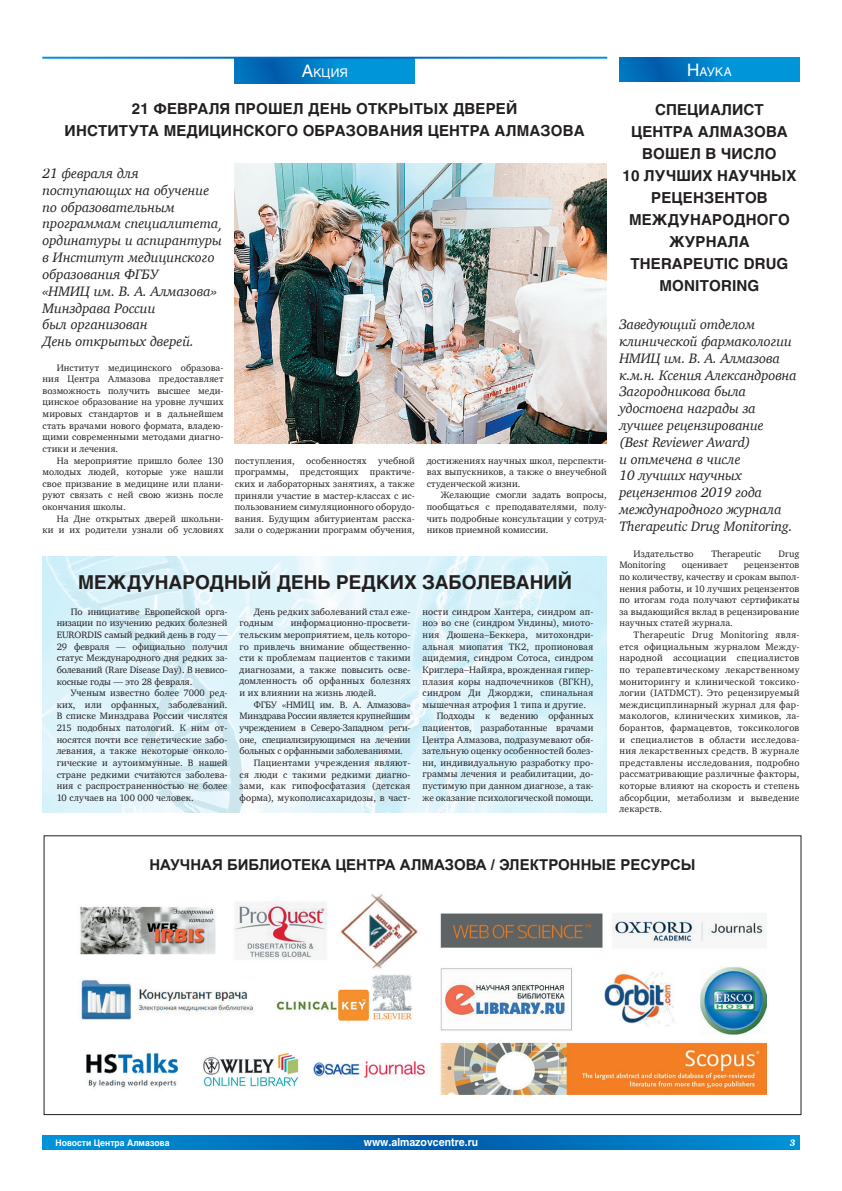
<style>
.page{position:relative;width:842px;height:1191px;background:#fff}
.page>*{position:absolute;margin:0;border:0;box-sizing:border-box;transform-origin:0 0}
.t1{font:700 19px "Helios";color:#231f20}
.t2{font:700 15px/22px "Helios";letter-spacing:.01em;color:#231f20;text-align:center}
.t3{font:700 15px "Arial";color:#231f20}
.t4{font:italic 14px/16.8px "Charter";letter-spacing:-.01em;color:#231f20}
.t5{font:11.9px "Helios";letter-spacing:.01em;color:#fff}
.t6{font:700 11px "Helios";color:#fff;scale:.95 1}
.t7{font:9.5px/11.6px "Charter";letter-spacing:.01em;color:#231f20;text-align:justify}
.t8{font:9.5px "Charter";letter-spacing:-.02em;color:#231f20}
.t9{font:italic 900 9.5px "Charter";color:#fff;scale:.95 1}
.t10{font:700 9px "Helios";color:#fff;scale:.95 1}
.s1{font-size:17px}
</style>
<div class="page">
<svg style="left:43px;top:1135px;width:756px;height:14px;background:#0076c0"></svg>
<img style="left:43px;top:556px;width:564px;height:256px">
<svg style="left:235px;top:59px;width:180px;height:24px;background:#007fc8"></svg>
<img style="left:235px;top:164px;width:372px;height:280px">
<svg style="left:619px;top:57px;width:180px;height:25px;background:#007fc8"></svg>
<img style="left:80px;top:894px;width:687px;height:200px">
<p class="t5" style="left:302px;top:66px;width:48px"><span class="s1">А</span>кция</p>
<h2 class="t2" style="left:65px;top:97px;width:521px">21 ФЕВРАЛЯ ПРОШЕЛ ДЕНЬ ОТКРЫТЫХ ДВЕРЕЙ<br>ИНСТИТУТА МЕДИЦИНСКОГО ОБРАЗОВАНИЯ ЦЕНТРА АЛМАЗОВА</h2>
<p class="t4" style="left:43px;top:165px;width:181px">21 февраля для поступающих на обучение по образовательным программам специалитета, ординатуры и аспирантуры в Институт медицинского образования ФГБУ<br>«НМИЦ им. В. А. Алмазова»<br>Минздрава России<br>был организован<br>День открытых дверей.</p>
<p class="t7" style="left:43px;top:361px;width:182px;text-indent:14px">Институт медицинского образова&shy;ния Центра Алмазова предоставляет возможность получить высшее меди&shy;цинское образование на уровне лучших мировых стандартов и в дальнейшем стать врачами нового формата, владею&shy;щими современными методами диагно&shy;стики и лечения.</p>
<p class="t7" style="left:43px;top:454px;width:182px;text-indent:14px">На мероприятие пришло более 130 молодых людей, которые уже нашли свое призвание в медицине или плани&shy;руют связать с ней свою жизнь после окончания школы.</p>
<p class="t7" style="left:43px;top:512px;width:182px;text-align:right">На Дне открытых дверей школьни-<br>ки и их родители узнали об условиях</p>
<p class="t7" style="left:235px;top:454px;width:181px">поступления, особенностях учебной программы, предстоящих практиче&shy;ских и лабораторных занятиях, а также приняли участие в мастер-классах с ис&shy;пользованием симуляционного оборудо&shy;вания. Будущим абитуриентам расска&shy;зали о содержании программ обучения,</p>
<p class="t7" style="left:427px;top:454px;width:181px">достижениях научных школ, перспекти&shy;вах выпускников, а также о внеучебной студенческой жизни.</p>
<p class="t7" style="left:427px;top:489px;width:181px;text-indent:14px">Желающие смогли задать вопросы, пообщаться с преподавателями, полу&shy;чить подробные консультации у сотруд&shy;ников приемной комиссии.</p>
<h1 class="t1" style="left:78px;top:571px;width:496px">МЕЖДУНАРОДНЫЙ ДЕНЬ РЕДКИХ ЗАБОЛЕВАНИЙ</h1>
<p class="t7" style="left:57px;top:605px;width:172px;text-indent:14px">По инициативе Европейской орга&shy;низации по изучению редких болезней EURORDIS самый редкий день в году — 29 февраля — официально получил статус Международного дня редких за&shy;болеваний (Rare Disease Day). В невисо&shy;косные годы — это 28 февраля.</p>
<p class="t7" style="left:57px;top:687px;width:172px;text-indent:14px">Ученым известно более 7000 ред&shy;ких, или орфанных, заболеваний.<br>В списке Минздрава России числятся 215 подобных патологий. К ним от&shy;носятся почти все генетические забо&shy;левания, а также некоторые онколо&shy;гические и аутоиммунные. В нашей стране редкими считаются заболева&shy;ния с распространенностью не более 10 случаев на 100 000 человек.</p>
<p class="t7" style="left:240px;top:605px;width:172px;text-indent:14px">День редких заболеваний стал еже&shy;годным</p>
<p class="t7" style="left:422px;top:605px;width:172px">ности синдром Хантера, синдром ап-</p>
<p class="t7" style="left:422px;top:617px;width:172px">ноэ во сне (синдром Ундины), миото-</p>
<p class="t7" style="left:422px;top:629px;width:172px">ния Дюшена–Беккера, митохондри-</p>
<p class="t7" style="left:422px;top:640px;width:172px">альная миопатия ТК2, пропионовая</p>
<p class="t7" style="left:422px;top:652px;width:172px">ацидемия, синдром Сотоса, синдром</p>
<p class="t7" style="left:422px;top:663px;width:172px">Криглера–Найяра, врожденная гипер-</p>
<p class="t7" style="left:422px;top:675px;width:172px">плазия коры надпочечников (ВГКН),</p>
<p class="t7" style="left:422px;top:687px;width:172px">синдром Ди Джорджи, спинальная</p>
<p class="t7" style="left:422px;top:698px;width:165px">мышечная атрофия 1 типа и другие.</p>
<p class="t7" style="left:437px;top:710px;width:158px">Подходы к ведению орфанных</p>
<p class="t7" style="left:422px;top:722px;width:172px">пациентов, разработанные врачами</p>
<p class="t7" style="left:422px;top:733px;width:172px">Центра Алмазова, подразумевают обя-</p>
<p class="t7" style="left:422px;top:745px;width:172px">зательную оценку особенностей болез-</p>
<p class="t7" style="left:422px;top:756px;width:172px">ни, индивидуальную разработку про-</p>
<p class="t7" style="left:422px;top:768px;width:172px">граммы лечения и реабилитации, до-</p>
<p class="t7" style="left:422px;top:780px;width:172px">пустимую при данном диагнозе, а так-</p>
<p class="t7" style="left:422px;top:791px;width:172px">же оказание психологической помощи.</p>
<p class="t7" style="left:240px;top:617px;width:172px;text-indent:51px">информационно-просвети&shy;тельским мероприятием, цель которо&shy;го привлечь внимание общественно&shy;сти к проблемам пациентов с такими диагнозами, а также повысить осве&shy;домленность об орфанных болезнях и их влиянии на жизнь людей.</p>
<p class="t8" style="left:254px;top:696px;width:158px">ФГБУ «НМИЦ им. В. А. Алмазова»</p>
<p class="t8" style="left:240px;top:708px;width:172px">Минздрава России является крупнейшим</p>
<p class="t8" style="left:240px;top:719px;width:172px">учреждением в Северо-Западном реги-</p>
<p class="t8" style="left:240px;top:731px;width:172px">оне, специализирующимся на лечении</p>
<p class="t8" style="left:240px;top:743px;width:165px">больных с орфанными заболеваниями.</p>
<p class="t7" style="left:254px;top:756px;width:158px">Пациентами учреждения являют-</p>
<p class="t7" style="left:240px;top:768px;width:172px">ся люди с такими редкими диагно-</p>
<p class="t7" style="left:240px;top:780px;width:172px">зами, как гипофосфатазия (детская</p>
<p class="t7" style="left:240px;top:791px;width:172px">форма), мукополисахаридозы, в част-</p>
<p class="t5" style="left:687px;top:64px;width:46px"><span class="s1">Н</span>аука</p>
<h2 class="t2" style="left:622px;top:98px;width:176px">СПЕЦИАЛИСТ<br>ЦЕНТРА АЛМАЗОВА<br>ВОШЕЛ В ЧИСЛО<br>10 ЛУЧШИХ НАУЧНЫХ<br>РЕЦЕНЗЕНТОВ<br>МЕЖДУНАРОДНОГО<br>ЖУРНАЛА<br>THERAPEUTIC DRUG<br>MONITORING</h2>
<p class="t4" style="left:619px;top:316px;width:179px">Заведующий отделом клинической фармакологии<br>НМИЦ им. В. А. Алмазова к.м.н. Ксения Александровна<br>Загородникова была удостоена награды за лучшее рецензирование<br>(Best Reviewer Award)<br>и отмечена в числе<br>10 лучших научных рецензентов 2019 года международного журнала<br>Therapeutic Drug Monitoring.</p>
<p class="t7" style="left:634px;top:547px;width:62px">Издательство</p>
<p class="t7" style="left:711px;top:547px;width:51px">Therapeutic</p>
<p class="t7" style="left:779px;top:547px;width:22px">Drug</p>
<p class="t7" style="left:619px;top:559px;width:48px">Monitoring</p>
<p class="t7" style="left:682px;top:559px;width:47px">оценивает</p>
<p class="t7" style="left:619px;top:559px;width:182px;text-indent:125px">рецензентов по количеству, качеству и срокам выпол&shy;нения работы, и 10 лучших рецензентов по итогам года получают сертификаты за выдающийся вклад в рецензирование научных статей журнала.</p>
<p class="t7" style="left:619px;top:629px;width:182px;text-indent:14px">Therapeutic Drug Monitoring явля&shy;ется официальным журналом Между&shy;народной ассоциации специалистов по терапевтическому лекарственному мониторингу и клинической токсико&shy;логии (IATDMCT). Это рецензируемый междисциплинарный журнал для фар&shy;макологов, клинических химиков, ла&shy;борантов, фармацевтов, токсикологов и специалистов в области исследова&shy;ния лекарственных средств. В журнале представлены исследования, подробно рассматривающие различные факторы, которые влияют на скорость и степень абсорбции, метаболизм и выведение лекарств.</p>
<h2 class="t3" style="left:149px;top:854px;width:548px">НАУЧНАЯ БИБЛИОТЕКА ЦЕНТРА АЛМАЗОВА / ЭЛЕКТРОННЫЕ РЕСУРСЫ</h2>
<p class="t10" style="left:56px;top:1137px;width:122px">Новости Центра Алмазова</p>
<p class="t6" style="left:364px;top:1135px;width:122px">www.almazovcentre.ru</p>
<p class="t9" style="left:790px;top:1137px;width:8px">3</p>
</div>
